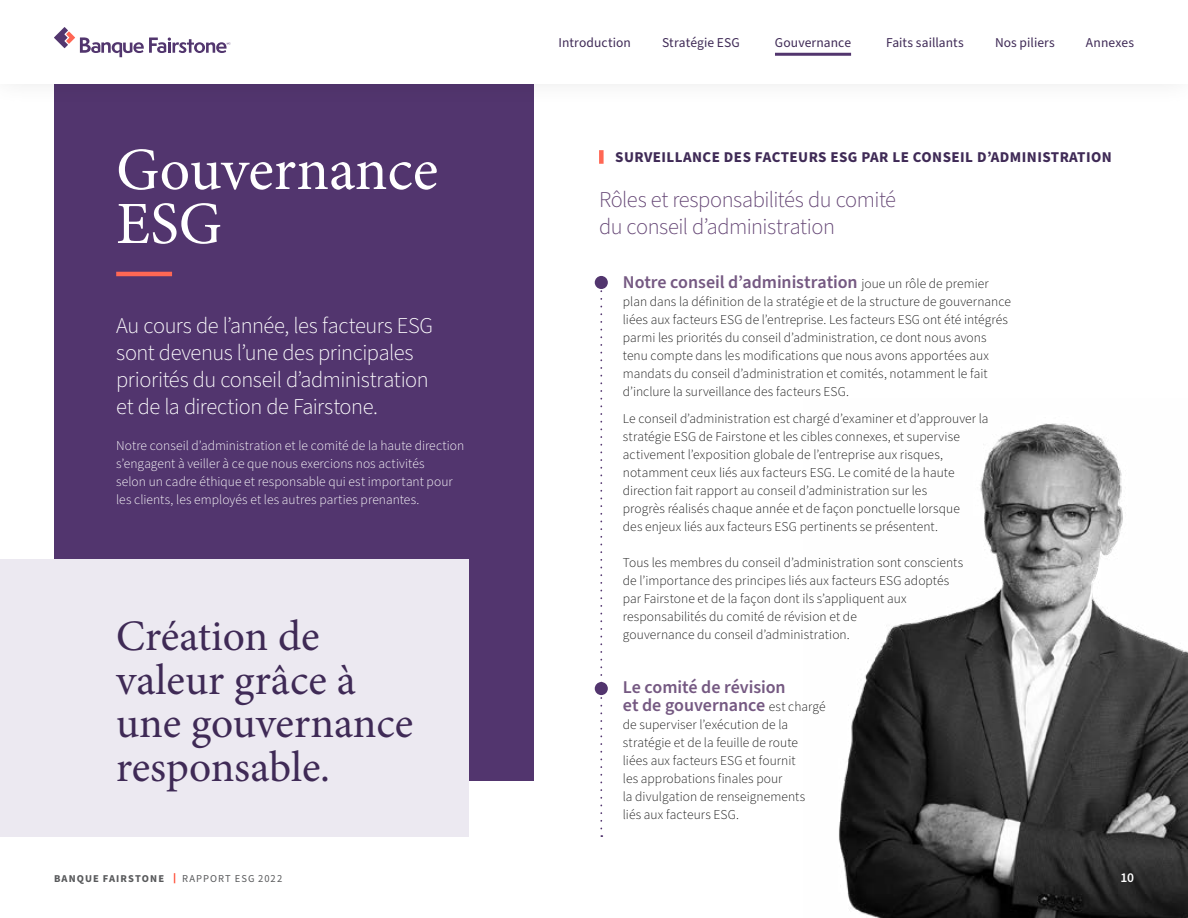
<style>
.page{position:relative;width:1188px;height:918px;background:#fff}
.page>*{position:absolute;margin:0;border:0;box-sizing:border-box;transform-origin:0 0}
.t1{font:60px/54px "Minion Pro";color:#fff}
.t2{font:43.5px/43.5px "Minion Pro";color:#3f2a56}
.t3{font:300 22.5px/27px "Source Sans Pro";letter-spacing:-.02em;color:#fff}
.t4{font:300 22.5px/27px "Source Sans Pro";letter-spacing:-.02em;color:#654675}
.t5{font:600 18px/18px "Source Sans Pro";letter-spacing:-.005em;color:#755982}
.t6{font:700 15px "Source Sans Pro";letter-spacing:.03em;color:#3f2a56}
.t7{font:300 13.5px/18px "Source Sans Pro";letter-spacing:.005em;color:#1a1a1a}
.t8{font:300 13.5px/18px "Source Sans Pro";letter-spacing:.005em;color:#fff}
.t9{font:13.5px "Source Sans Pro";letter-spacing:.005em;color:#3f2a56}
.t10{font:600 13.5px "Source Sans Pro";color:#fff}
.t11{font:700 10.5px "Source Sans Pro";letter-spacing:.1em;color:#58595b}
.t12{font:10.5px "Source Sans Pro";letter-spacing:.1em;color:#58595b}
.s1{font-weight:300;font-size:13.5px;color:#1a1a1a}
</style>
<div class="page">
<div style="left:54px;top:80px;width:480px;height:701px;background:#52356e"></div>
<hr style="left:116px;top:272px;width:56px;height:4px;background:#ff6754">
<div style="left:599px;top:150px;width:5px;height:14px;background:#ff6754"></div>
<img style="left:839px;top:423px;width:349px;height:495px">
<div style="left:0;top:559px;width:469px;height:278px;background:#ece9f1"></div>
<svg style="left:600px;top:290px;width:2px;height:539px"></svg>
<div style="left:595px;top:276px;width:13px;height:13px;background:#52356e;border-radius:50%"></div>
<div style="left:595px;top:682px;width:13px;height:13px;background:#52356e;border-radius:50%"></div>
<div style="left:0;top:0;width:1188px;height:106px;background:#000;opacity:.15"></div>
<div style="left:0;top:0;width:1188px;height:83px;background:#fff"></div>
<svg style="left:54px;top:27px;width:176px;height:30px"></svg>
<hr style="left:775px;top:53px;width:76px;height:3px;background:#52356e">
<h1 class="t1" style="left:116px;top:143px;width:324px">Gouvernance<br>ESG</h1>
<h3 class="t3" style="left:116px;top:313px;width:318px">Au cours de l’année, les facteurs ESG sont devenus l’une des principales priorités du conseil d’administration et de la direction de Fairstone.</h3>
<p class="t8" style="left:116px;top:437px;width:350px">Notre conseil d’administration et le comité de la haute direction s’engagent à veiller à ce que nous exercions nos activités<br>selon un cadre éthique et responsable qui est important pour les clients, les employés et les autres parties prenantes.</p>
<h2 class="t2" style="left:116px;top:615px;width:299px">Création de valeur grâce à une gouvernance responsable.</h2>
<p class="t11" style="left:54px;top:871px;width:112px">BANQUE FAIRSTONE</p>
<p class="t12" style="left:182px;top:871px;width:102px">RAPPORT ESG 2022</p>
<p class="t9" style="left:559px;top:33px;width:74px">Introduction</p>
<p class="t9" style="left:662px;top:33px;width:79px">Stratégie ESG</p>
<p class="t9" style="left:886px;top:33px;width:79px">Faits saillants</p>
<p class="t9" style="left:995px;top:33px;width:61px">Nos piliers</p>
<p class="t9" style="left:1086px;top:33px;width:50px">Annexes</p>
<p class="t9" style="left:775px;top:33px;width:78px">Gouvernance</p>
<p class="t6" style="left:615px;top:147px;width:498px">SURVEILLANCE DES FACTEURS ESG PAR LE CONSEIL D’ADMINISTRATION</p>
<h3 class="t4" style="left:599px;top:187px;width:299px">Rôles et responsabilités du comité du conseil d’administration</h3>
<h3 class="t5" style="left:623px;top:274px;width:367px">Notre conseil d’administration <span class="s1">joue un rôle de premier</span></h3>
<p class="t7" style="left:623px;top:293px;width:390px">plan dans la définition de la stratégie et de la structure de gouvernance liées aux facteurs ESG de l’entreprise. Les facteurs ESG ont été intégrés parmi les priorités du conseil d’administration, ce dont nous avons tenu compte dans les modifications que nous avons apportées aux mandats du conseil d’administration et comités, notamment le fait d’inclure la surveillance des facteurs ESG.</p>
<p class="t7" style="left:623px;top:410px;width:367px">Le conseil d’administration est chargé d’examiner et d’approuver la stratégie ESG de Fairstone et les cibles connexes, et supervise activement l’exposition globale de l’entreprise aux risques, notamment ceux liés aux facteurs ESG. Le comité de la haute direction fait rapport au conseil d’administration sur les<br>progrès réalisés chaque année et de façon ponctuelle lorsque<br>des enjeux liés aux facteurs ESG pertinents se présentent.</p>
<p class="t7" style="left:623px;top:554px;width:342px">Tous les membres du conseil d’administration sont conscients de l’importance des principes liés aux facteurs ESG adoptés par Fairstone et de la façon dont ils s’appliquent aux responsabilités du comité de révision et de<br>gouvernance du conseil d’administration.</p>
<h3 class="t5" style="left:623px;top:679px;width:204px">Le comité de révision<br>et de gouvernance <span class="s1">est chargé</span></h3>
<p class="t7" style="left:623px;top:716px;width:184px">de superviser l’exécution de la stratégie et de la feuille de route liées aux facteurs ESG et fournit les approbations finales pour<br>la divulgation de renseignements liés aux facteurs ESG.</p>
<p class="t10" style="left:1120px;top:868px;width:15px">10</p>
</div>
